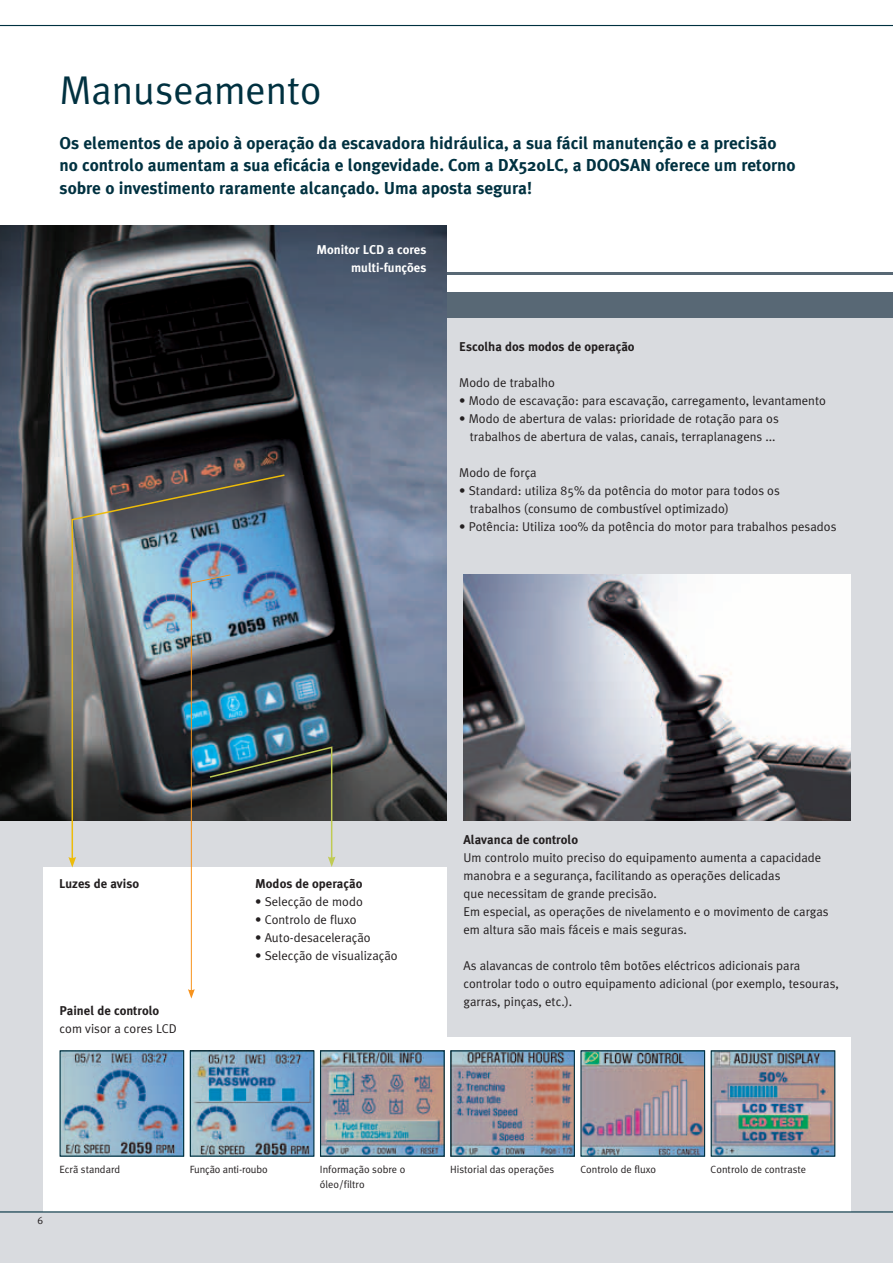
<style>
.page{position:relative;width:893px;height:1263px;background:#fff}
.page>*{position:absolute;margin:0;border:0;box-sizing:border-box;transform-origin:0 0}
.t1{font:40.2px "Meta Plus Normal";color:#003140}
.t2{font:700 17.25px/22.5px "Meta Plus";color:#003140}
.t3{font:12.75px/18px "Meta Plus Normal";color:#231f20}
.t4{font:700 12.75px "Meta Plus";color:#231f20}
.t5{font:700 12.75px/18px "Meta Plus";color:#fff;text-align:right}
.t6{font:10.5px/15px "Meta Plus Normal";color:#231f20}
</style>
<div class="page">
<div style="left:0;top:315px;width:893px;height:948px;background:#d9dbdf"></div>
<div style="left:43px;top:867px;width:403px;height:345px;background:#fff"></div>
<div style="left:401px;top:1037px;width:449px;height:175px;background:#fff"></div>
<img style="left:62px;top:1052px;width:120px;height:103px">
<div style="left:60px;top:1050px;width:124px;height:107px;border:1px solid #003140"></div>
<img style="left:192px;top:1052px;width:120px;height:103px">
<div style="left:190px;top:1050px;width:124px;height:107px;border:1px solid #003140"></div>
<img style="left:322px;top:1052px;width:121px;height:103px">
<div style="left:320px;top:1050px;width:125px;height:107px;border:1px solid #003140"></div>
<img style="left:452px;top:1052px;width:121px;height:103px">
<div style="left:450px;top:1050px;width:125px;height:107px;border:1px solid #003140"></div>
<img style="left:582px;top:1052px;width:121px;height:103px">
<div style="left:580px;top:1050px;width:125px;height:107px;border:1px solid #003140"></div>
<img style="left:713px;top:1052px;width:120px;height:103px">
<div style="left:711px;top:1050px;width:124px;height:107px;border:1px solid #003140"></div>
<hr style="left:0;top:25px;width:893px;height:1px;background:#003140">
<hr style="left:0;top:1211px;width:893px;height:1px;background:#003140">
<div style="left:0;top:292px;width:893px;height:26px;background:#586875"></div>
<hr style="left:0;top:272px;width:893px;height:3px;background:#586875">
<img style="left:463px;top:574px;width:387px;height:247px">
<img style="left:0;top:225px;width:446px;height:596px">
<img style="left:71px;top:473px;width:215px;height:384px">
<svg style="left:68px;top:857px;width:8px;height:10px"></svg>
<img style="left:188px;top:574px;width:147px;height:424px">
<h1 class="t1" style="left:60px;top:67px;width:264px">Manuseamento</h1>
<p class="t2" style="left:60px;top:131px;width:738px">Os elementos de apoio à operação da escavadora hidráulica, a sua fácil manutenção e a precisão no controlo aumentam a sua eficácia e longevidade. Com a DX520LC, a DOOSAN oferece um retorno sobre o investimento raramente alcançado. Uma aposta segura!</p>
<p class="t5" style="left:316px;top:240px;width:111px">Monitor LCD a cores multi-funções</p>
<p class="t4" style="left:459px;top:339px;width:177px">Escolha dos modos de operação</p>
<p class="t3" style="left:459px;top:374px;width:97px">Modo de trabalho</p>
<p class="t3" style="left:459px;top:392px;width:368px">• Modo de escavação: para escavação, carregamento, levantamento</p>
<p class="t3" style="left:459px;top:410px;width:321px;text-align:center">• Modo de abertura de valas: prioridade de rotação para os trabalhos de abertura de valas, canais, terraplanagens ...</p>
<p class="t3" style="left:459px;top:464px;width:79px">Modo de força</p>
<p class="t3" style="left:470px;top:482px;width:312px;text-indent:-11px">• Standard: utiliza 85% da potência do motor para todos os trabalhos (consumo de combustível optimizado)</p>
<p class="t3" style="left:459px;top:518px;width:379px">• Potência: Utiliza 100% da potência do motor para trabalhos pesados</p>
<p class="t4" style="left:59px;top:876px;width:81px">Luzes de aviso</p>
<p class="t4" style="left:60px;top:1003px;width:101px">Painel de controlo</p>
<p class="t3" style="left:60px;top:1019px;width:119px">com visor a cores LCD</p>
<p class="t4" style="left:255px;top:876px;width:109px">Modos de operação</p>
<p class="t3" style="left:255px;top:893px;width:109px">• Selecção de modo</p>
<p class="t3" style="left:255px;top:911px;width:103px">• Controlo de fluxo</p>
<p class="t3" style="left:255px;top:929px;width:117px">• Auto-desaceleração</p>
<p class="t3" style="left:255px;top:947px;width:144px">• Selecção de visualização</p>
<p class="t4" style="left:463px;top:832px;width:116px">Alavanca de controlo</p>
<p class="t3" style="left:463px;top:848px;width:367px">Um controlo muito preciso do equipamento aumenta a capacidade manobra e a segurança, facilitando as operações delicadas<br>que necessitam de grande precisão.<br>Em especial, as operações de nivelamento e o movimento de cargas em altura são mais fáceis e mais seguras.</p>
<p class="t3" style="left:463px;top:956px;width:377px">As alavancas de controlo têm botões eléctricos adicionais para controlar todo o outro equipamento adicional (por exemplo, tesouras, garras, pinças, etc.).</p>
<p class="t6" style="left:37px;top:1213px;width:7px">6</p>
<p class="t6" style="left:60px;top:1162px;width:62px">Ecrã standard</p>
<p class="t6" style="left:190px;top:1162px;width:80px">Função anti-roubo</p>
<p class="t6" style="left:320px;top:1162px;width:87px">Informação sobre o óleo/filtro</p>
<p class="t6" style="left:450px;top:1162px;width:106px">Historial das operações</p>
<p class="t6" style="left:580px;top:1162px;width:77px">Controlo de fluxo</p>
<p class="t6" style="left:711px;top:1162px;width:97px">Controlo de contraste</p>
</div>
